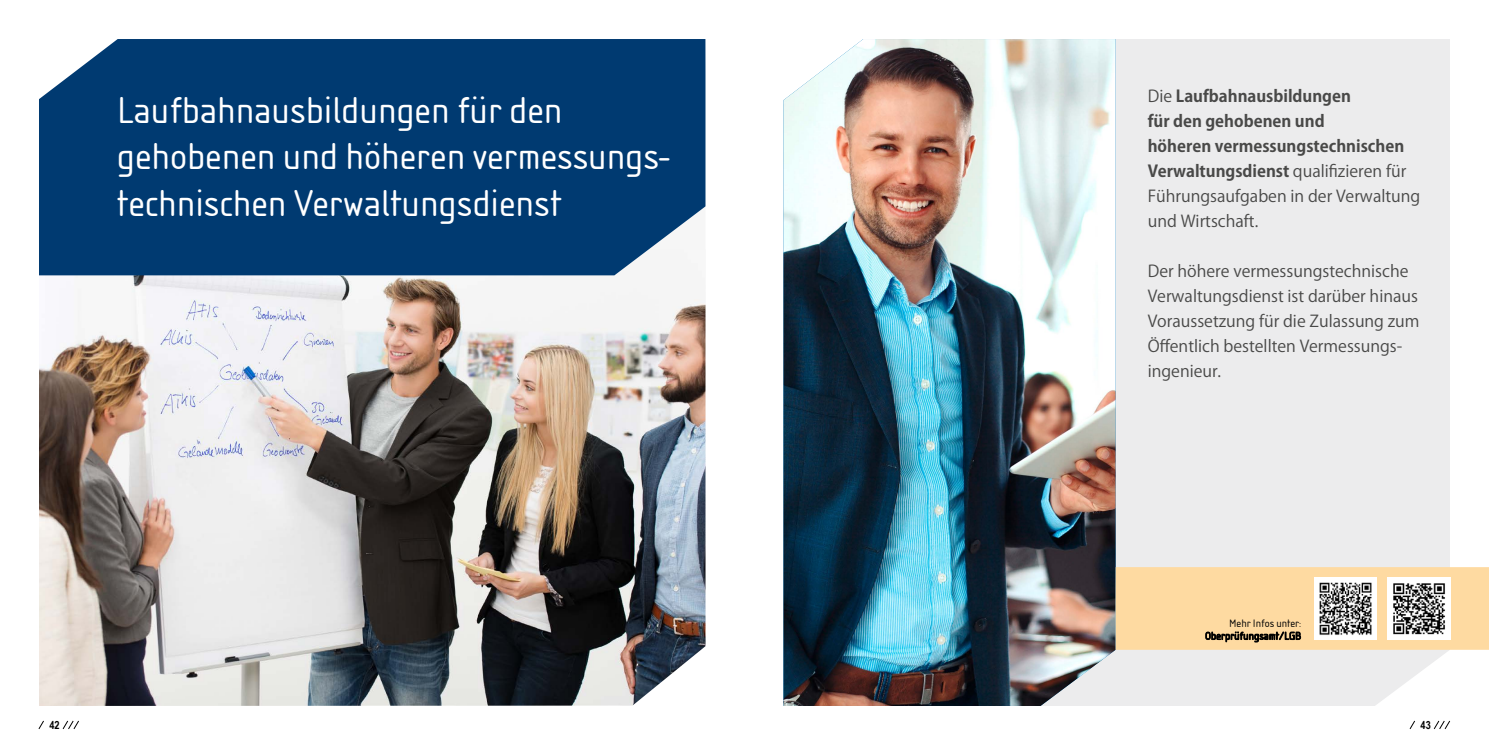
<style>
.page{position:relative;width:1489px;height:745px;background:#fff}
.page>*{position:absolute;margin:0;border:0;box-sizing:border-box;transform-origin:0 0}
.t1{font:38.75px/46.5px "Isonorm D";color:#fff}
.t2{font:700 16.25px/25px "Koz Go Pr 6 N";color:#494948}
.t3{font:16.25px/25px "Koz Go Pr 6 N";color:#494948}
.t4{font:11.25px/12.5px "Isonorm D";color:#000;text-align:right}
.t5{font:700 11.25px "Arial Narrow";color:#000}
.s1{font-weight:400}
</style>
<div class="page">
<svg style="left:38px;top:720px;width:6px;height:9px"></svg>
<svg style="left:62px;top:720px;width:17px;height:9px"></svg>
<svg style="left:1409px;top:720px;width:6px;height:9px"></svg>
<svg style="left:1433px;top:720px;width:17px;height:9px"></svg>
<div style="left:1115px;top:39px;width:334px;height:666px;background:#ececed"></div>
<img style="left:783px;top:39px;width:332px;height:666px">
<svg style="left:1115px;top:566px;width:373px;height:83px;background:#eccfa1"></svg>
<img style="left:39px;top:275px;width:666px;height:430px">
<div style="left:39px;top:39px;width:666px;height:236px;background:#003a71"></div>
<img style="left:1314px;top:576px;width:62px;height:63px">
<h1 class="t1" style="left:117px;top:87px;width:554px">Laufbahnausbildungen für den gehobenen und höheren vermessungs&shy;technischen Verwaltungsdienst</h1>
<p class="t2" style="left:1147px;top:84px;width:274px"><span class="s1">Die</span> Laufbahnausbildungen<br>für den gehobenen und<br>höheren vermessungstechnischen<br>Verwaltungsdienst <span class="s1">qualifizieren für<br>Führungsaufgaben in der Verwaltung und Wirtschaft.</span></p>
<p class="t3" style="left:1147px;top:259px;width:273px">Der höhere vermessungstechnische<br>Verwaltungsdienst ist darüber hinaus<br>Voraussetzung für die Zulassung zum<br>Öffentlich bestellten Vermessungs&shy;ingenieur.</p>
<p class="t4" style="left:1204px;top:616px;width:97px">Mehr Infos unter:<br>Oberprüfungsamt/LGB</p>
<p class="t5" style="left:49px;top:715px;width:12px">42</p>
<p class="t5" style="left:1420px;top:715px;width:12px">43</p>
</div>
